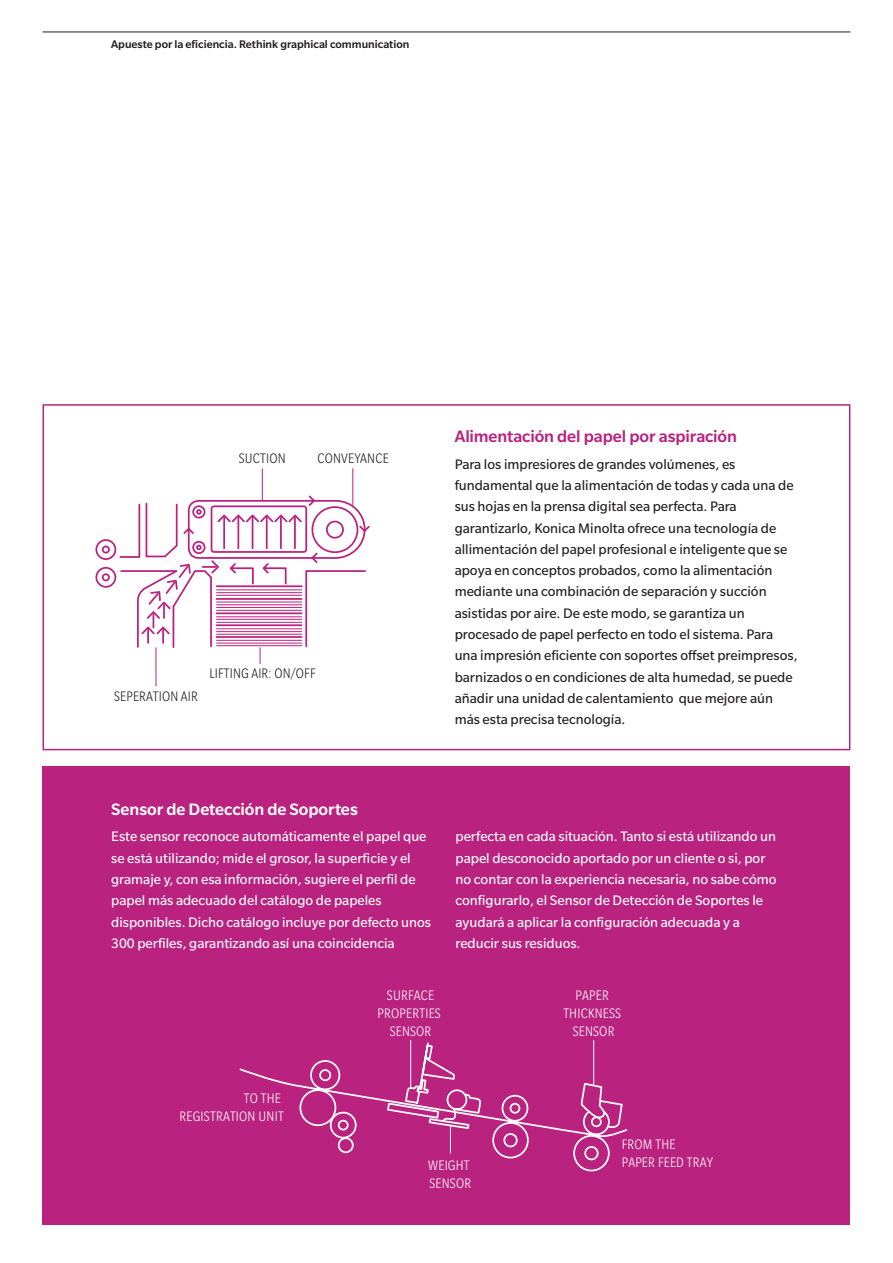
<style>
.page{position:relative;width:893px;height:1263px;background:#fff}
.page>*{position:absolute;margin:0;border:0;box-sizing:border-box;transform-origin:0 0}
.Brochure_Copyhead_Me{font:500 18px "Slate Pro";letter-spacing:-.005em;color:#ba2280}
.Brochure_Copyhead_Me-2{font:500 18px "Slate Pro";letter-spacing:-.005em;color:#fff}
.Brochure_Copy_Reg_10{font:15px/21.3px "Slate Pro";color:#231f20}
.Brochure_Copy_Reg_10-2{font:15px/21.3px "Slate Pro";color:#fff}
.t1{font:300 condensed 15px/18px "Slate Pro";letter-spacing:.015em;color:#fff;text-align:center}
.t2{font:300 condensed 15px "Slate Pro";letter-spacing:.015em;color:#231f20}
.t3{font:500 12px "Slate Pro";color:#231f20}
</style>
<div class="page">
<div style="left:43px;top:404px;width:807px;height:346px;border:2px solid #ba2280"></div>
<hr style="left:352px;top:469px;width:1px;height:37px;background:#ba2280">
<hr style="left:262px;top:469px;width:1px;height:31px;background:#ba2280">
<hr style="left:156px;top:648px;width:1px;height:38px;background:#ba2280">
<svg style="left:95px;top:494px;width:275px;height:170px"></svg>
<div style="left:43px;top:766px;width:807px;height:459px;background:#ba2280"></div>
<hr style="left:593px;top:1040px;width:1px;height:45px;background:#fff">
<hr style="left:410px;top:1040px;width:1px;height:47px;background:#fff">
<svg style="left:239px;top:1041px;width:389px;height:131px"></svg>
<hr style="left:43px;top:32px;width:807px;height:1px;background:#231f20">
<p class="t3" style="left:111px;top:38px;width:300px">Apueste por la eficiencia. Rethink graphical communication</p>
<p class="t2" style="left:239px;top:451px;width:49px">SUCTION</p>
<p class="t2" style="left:317px;top:451px;width:73px">CONVEYANCE</p>
<p class="t2" style="left:114px;top:688px;width:85px">SEPERATION AIR</p>
<p class="t2" style="left:209px;top:665px;width:108px">LIFTING AIR: ON/OFF</p>
<p class="Brochure_Copyhead_Me" style="left:455px;top:427px;width:284px">Alimentación del papel por aspiración</p>
<p class="Brochure_Copy_Reg_10" style="left:455px;top:453px;width:344px">Para los impresiores de grandes volúmenes, es fundamental que la alimentación de todas y cada una de sus hojas en la prensa digital sea perfecta. Para garantizarlo, Konica Minolta ofrece una tecnología de allimentación del papel profesional e inteligente que se apoya en conceptos probados, como la alimentación mediante una combinación de separación y succión asistidas por aire. De este modo, se garantiza un procesado de papel perfecto en todo el sistema. Para una impresión eficiente con soportes offset preimpresos, barnizados o en condiciones de alta humedad, se puede añadir una unidad de calentamiento que mejore aún más esta precisa tecnología.</p>
<p class="Brochure_Copyhead_Me-2" style="left:111px;top:799px;width:248px">Sensor de Detección de Soportes</p>
<p class="Brochure_Copy_Reg_10-2" style="left:111px;top:826px;width:321px">Este sensor reconoce automáticamente el papel que se está utilizando; mide el grosor, la superficie y el gramaje y, con esa información, sugiere el perfil de papel más adecuado del catálogo de papeles disponibles. Dicho catálogo incluye por defecto unos 300 perfiles, garantizando así una coincidencia</p>
<p class="Brochure_Copy_Reg_10-2" style="left:455px;top:826px;width:323px">perfecta en cada situación. Tanto si está utilizando un papel desconocido aportado por un cliente o si, por no contar con la experiencia necesaria, no sabe cómo configurarlo, el Sensor de Detección de Soportes le ayudará a aplicar la configuración adecuada y a reducir sus residuos.</p>
<p class="t1" style="left:563px;top:986px;width:59px">PAPER<br>THICKNESS<br>SENSOR</p>
<p class="t1" style="left:378px;top:986px;width:65px">SURFACE<br>PROPERTIES<br>SENSOR</p>
<p class="t1" style="left:180px;top:1089px;width:106px;text-align:right">TO THE<br>REGISTRATION UNIT</p>
<p class="t1" style="left:428px;top:1157px;width:44px;text-align:left">WEIGHT<br>SENSOR</p>
<p class="t1" style="left:622px;top:1136px;width:93px;text-align:left">FROM THE<br>PAPER FEED TRAY</p>
</div>
